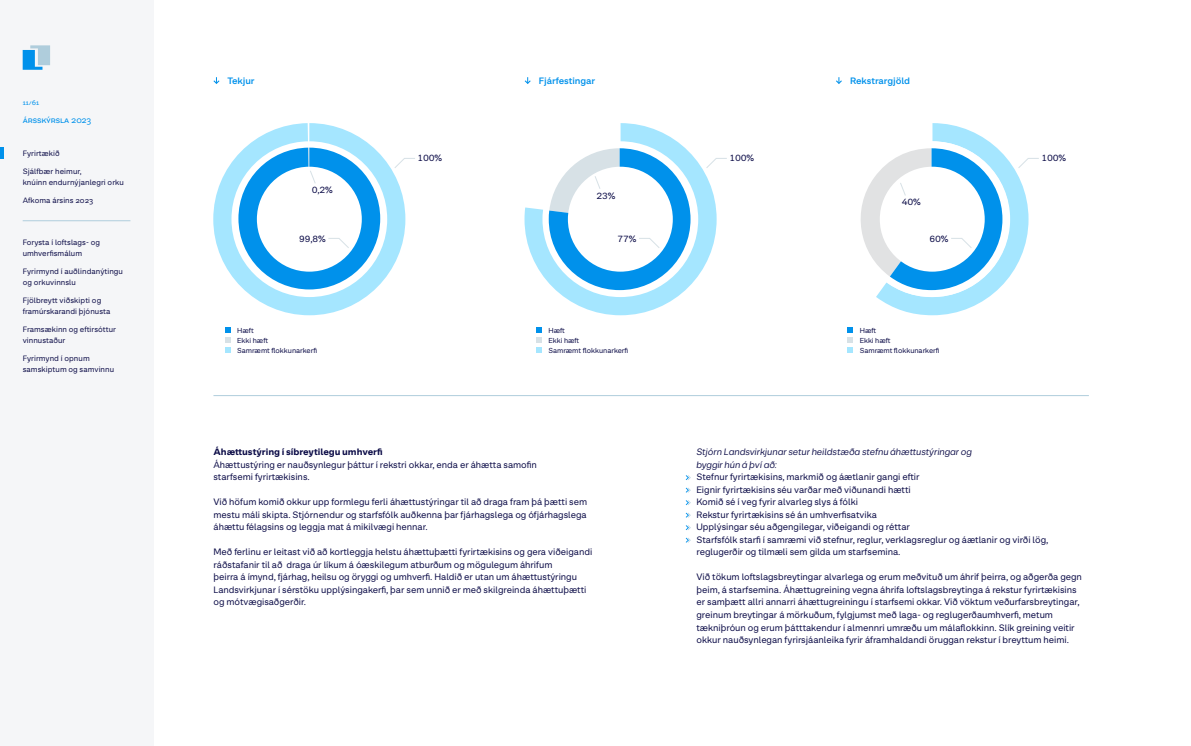
<style>
.page{position:relative;width:1191px;height:746px;background:#fff}
.page>*{position:absolute;margin:0;border:0;box-sizing:border-box;transform-origin:0 0}
.t1{font:9px/12.5px "LV Sans";color:#0a0a46}
.t2{font:italic 9px/12.5px "LV Sans";color:#0a0a46}
.t3{font:700 9px "LV Sans";color:#0a0a46}
.t4{font:600 9px "LV Sans";color:#0091eb}
.t5{font:8.8px "LV Sans";color:#0091eb}
.t6{font:7.5px/11px "LV Sans";letter-spacing:.01em;color:#0a0a46}
.t7{font:7px/10px "LV Sans";color:#0a0a46}
.t8{font:7px "LV Sans";color:#0091eb}
</style>
<div class="page">
<div style="left:0;top:0;width:153px;height:746px;background:#f5f6f8"></div>
<svg style="left:23px;top:45px;width:27px;height:25px"></svg>
<hr style="left:23px;top:220px;width:107px;height:1px;background:#afcddc">
<svg style="left:524px;top:153px;width:192px;height:162px"></svg>
<div style="left:542px;top:141px;width:156px;height:156px;background:#fff;border-radius:50%"></div>
<div style="left:213px;top:123px;width:192px;height:192px;background:#a5e6ff;border-radius:96px"></div>
<svg style="left:685px;top:475px;width:6px;height:5px"></svg>
<svg style="left:685px;top:487px;width:6px;height:5px"></svg>
<svg style="left:685px;top:500px;width:6px;height:5px"></svg>
<svg style="left:685px;top:512px;width:6px;height:5px"></svg>
<svg style="left:685px;top:525px;width:6px;height:5px"></svg>
<svg style="left:685px;top:537px;width:6px;height:5px"></svg>
<svg style="left:0;top:147px;width:3px;height:12px"></svg>
<hr style="left:213px;top:395px;width:876px;height:1px;background:#afcddc">
<svg style="left:213px;top:77px;width:6px;height:7px"></svg>
<svg style="left:225px;top:327px;width:5px;height:26px"></svg>
<div style="left:231px;top:141px;width:156px;height:156px;background:#fff;border-radius:50%"></div>
<svg style="left:524px;top:77px;width:6px;height:7px"></svg>
<svg style="left:536px;top:327px;width:5px;height:26px"></svg>
<svg style="left:836px;top:77px;width:6px;height:7px"></svg>
<svg style="left:847px;top:327px;width:5px;height:26px"></svg>
<div style="left:238px;top:148px;width:142px;height:141px;background:#0091eb;border-radius:71px"></div>
<div style="left:257px;top:167px;width:105px;height:104px;background:#fff;border-radius:50%"></div>
<svg style="left:394px;top:158px;width:21px;height:10px"></svg>
<svg style="left:706px;top:158px;width:21px;height:11px"></svg>
<svg style="left:308px;top:123px;width:8px;height:60px"></svg>
<svg style="left:328px;top:238px;width:21px;height:10px"></svg>
<svg style="left:525px;top:123px;width:165px;height:167px"></svg>
<svg style="left:860px;top:123px;width:179px;height:192px"></svg>
<p class="t8" style="left:23px;top:98px;width:18px">11/61</p>
<p class="t5" style="left:23px;top:114px;width:70px">Ársskýrsla 2023</p>
<p class="t6" style="left:23px;top:147px;width:38px">Fyrirtækið</p>
<p class="t6" style="left:23px;top:165px;width:103px">Sjálfbær heimur,<br>knúinn endurnýjanlegri orku</p>
<p class="t6" style="left:23px;top:195px;width:72px">Afkoma ársins 2023</p>
<p class="t6" style="left:23px;top:236px;width:79px">Forysta í loftslags- og umhverfismálum</p>
<p class="t6" style="left:23px;top:265px;width:102px">Fyrirmynd í auðlindanýtingu og orkuvinnslu</p>
<p class="t6" style="left:23px;top:294px;width:89px">Fjölbreytt viðskipti og framúrskarandi þjónusta</p>
<p class="t6" style="left:23px;top:323px;width:95px">Framsækinn og eftirsóttur vinnustaður</p>
<p class="t6" style="left:23px;top:353px;width:93px">Fyrirmynd í opnum samskiptum og samvinnu</p>
<p class="t4" style="left:228px;top:75px;width:28px">Tekjur</p>
<p class="t4" style="left:539px;top:75px;width:58px">Fjárfestingar</p>
<p class="t4" style="left:850px;top:75px;width:62px">Rekstrargjöld</p>
<p class="t1" style="left:312px;top:183px;width:23px">0,2%</p>
<p class="t1" style="left:417px;top:152px;width:26px">100%</p>
<p class="t1" style="left:729px;top:152px;width:26px">100%</p>
<p class="t1" style="left:1041px;top:152px;width:26px">100%</p>
<p class="t1" style="left:596px;top:189px;width:20px">23%</p>
<p class="t1" style="left:902px;top:196px;width:20px">40%</p>
<p class="t1" style="left:299px;top:232px;width:28px">99,8%</p>
<p class="t1" style="left:617px;top:232px;width:20px">77%</p>
<p class="t1" style="left:929px;top:232px;width:20px">60%</p>
<p class="t7" style="left:237px;top:325px;width:81px">Hæft<br>Ekki hæft<br>Samræmt flokkunarkerfi</p>
<p class="t7" style="left:548px;top:325px;width:81px">Hæft<br>Ekki hæft<br>Samræmt flokkunarkerfi</p>
<p class="t7" style="left:859px;top:325px;width:81px">Hæft<br>Ekki hæft<br>Samræmt flokkunarkerfi</p>
<p class="t3" style="left:213px;top:446px;width:171px">Áhættustýring í síbreytilegu umhverfi</p>
<p class="t1" style="left:213px;top:458px;width:325px">Áhættustýring er nauðsynlegur þáttur í rekstri okkar, enda er áhætta samofin starfsemi fyrirtækisins.</p>
<p class="t1" style="left:213px;top:496px;width:375px;text-align:justify">Við höfum komið okkur upp formlegu ferli áhættustýringar til að draga fram þá þætti sem mestu máli skipta. Stjórnendur og starfsfólk auðkenna þar fjárhagslega og ófjárhagslega áhættu félagsins og leggja mat á mikilvægi hennar.</p>
<p class="t1" style="left:213px;top:546px;width:380px">Með ferlinu er leitast við að kortleggja helstu áhættuþætti fyrirtækisins og gera viðeigandi ráðstafanir til að draga úr líkum á óæskilegum atburðum og mögulegum áhrifum<br>þeirra á ímynd, fjárhag, heilsu og öryggi og umhverfi. Haldið er utan um áhættustýringu Landsvirkjunar í sérstöku upplýsingakerfi, þar sem unnið er með skilgreinda áhættuþætti og mótvægisaðgerðir.</p>
<p class="t2" style="left:696px;top:445px;width:277px">Stjórn Landsvirkjunar setur heildstæða stefnu áhættustýringar og byggir hún á því að:</p>
<p class="t1" style="left:696px;top:471px;width:353px">Stefnur fyrirtækisins, markmið og áætlanir gangi eftir<br>Eignir fyrirtækisins séu varðar með viðunandi hætti<br>Komið sé í veg fyrir alvarleg slys á fólki<br>Rekstur fyrirtækisins sé án umhverfisatvika<br>Upplýsingar séu aðgengilegar, viðeigandi og réttar<br>Starfsfólk starfi í samræmi við stefnur, reglur, verklagsreglur og áætlanir og virði lög, reglugerðir og tilmæli sem gilda um starfsemina.</p>
<p class="t1" style="left:696px;top:571px;width:387px">Við tökum loftslagsbreytingar alvarlega og erum meðvituð um áhrif þeirra, og aðgerða gegn þeim, á starfsemina. Áhættugreining vegna áhrifa loftslagsbreytinga á rekstur fyrirtækisins er samþætt allri annarri áhættugreiningu í starfsemi okkar. Við vöktum veðurfarsbreytingar, greinum breytingar á mörkuðum, fylgjumst með laga- og reglugerðaumhverfi, metum tækniþróun og erum þátttakendur í almennri umræðu um málaflokkinn. Slík greining veitir okkur nauðsynlegan fyrirsjáanleika fyrir áframhaldandi öruggan rekstur í breyttum heimi.</p>
</div>
